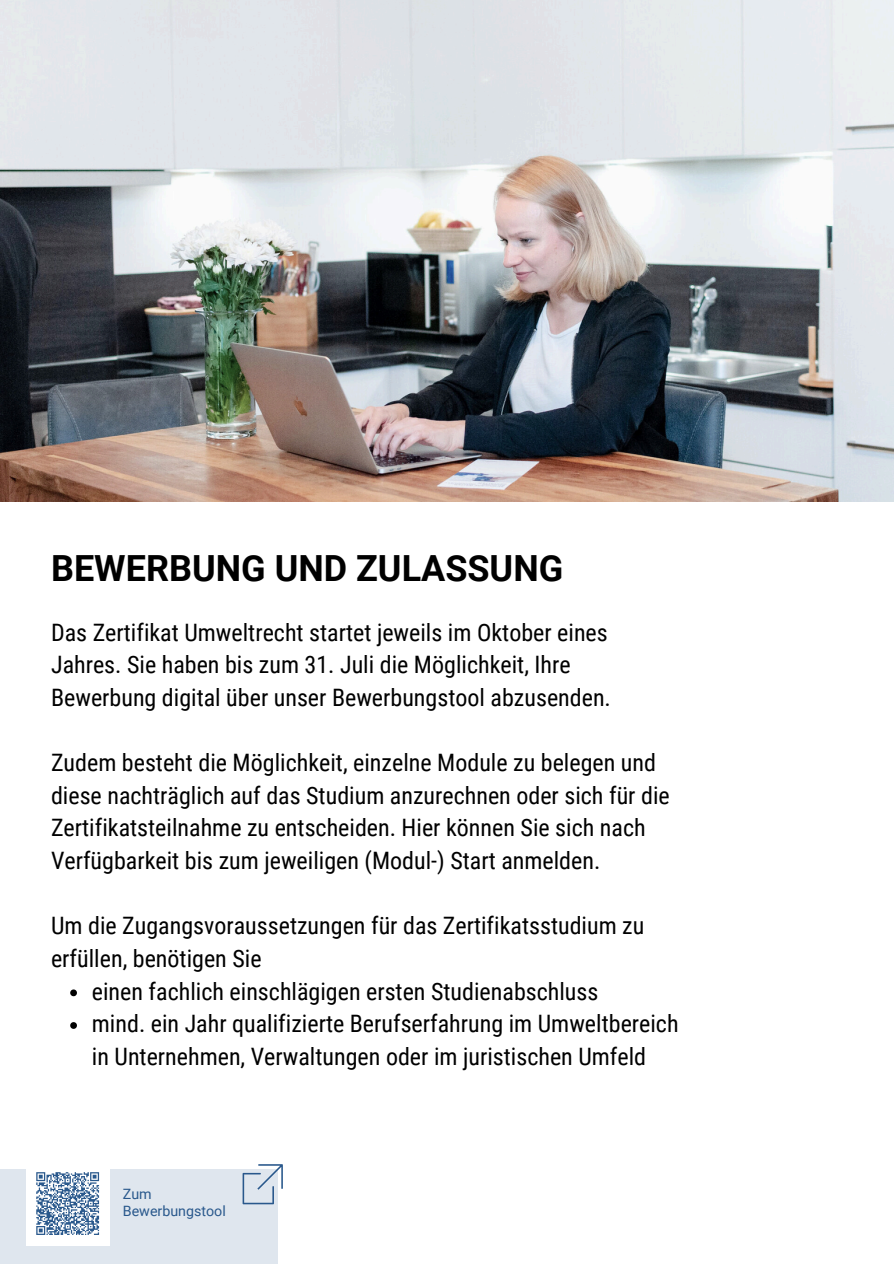
<style>
.page{position:relative;width:894px;height:1264px;background:#fff}
.page>*{position:absolute;margin:0;border:0;box-sizing:border-box;transform-origin:0 0}
.t1{font:700 36px "Roboto";color:#000}
.t2{font:24px/32.7px "Roboto Condensed";color:#000}
.t3{font:14.25px/16.8px "Roboto";color:#29588c}
</style>
<div class="page">
<img style="left:0;top:0;width:893px;height:501px">
<svg style="left:70px;top:989px;width:7px;height:7px"></svg>
<svg style="left:70px;top:1022px;width:7px;height:6px"></svg>
<div style="left:0;top:1169px;width:277px;height:94px;background:#dfe6ee"></div>
<svg style="left:242px;top:1164px;width:41px;height:40px"></svg>
<div style="left:26px;top:1161px;width:83px;height:84px;background:#fff"></div>
<svg style="left:36px;top:1172px;width:64px;height:63px"></svg>
<p class="t1" style="left:51px;top:547px;width:513px">BEWERBUNG UND ZULASSUNG</p>
<h1 class="t2" style="left:51px;top:616px;width:561px">Das Zertifikat Umweltrecht startet jeweils im Oktober eines<br>Jahres. Sie haben bis zum 31. Juli die Möglichkeit, Ihre<br>Bewerbung digital über unser Bewerbungstool abzusenden.</h1>
<h2 class="t2" style="left:51px;top:746px;width:620px">Zudem besteht die Möglichkeit, einzelne Module zu belegen und diese nachträglich auf das Studium anzurechnen oder sich für die Zertifikatsteilnahme zu entscheiden. Hier können Sie sich nach Verfügbarkeit bis zum jeweiligen (Modul-) Start anmelden.</h2>
<h2 class="t2" style="left:51px;top:909px;width:594px">Um die Zugangsvoraussetzungen für das Zertifikatsstudium zu erfüllen, benötigen Sie</h2>
<h2 class="t2" style="left:92px;top:975px;width:508px">einen fachlich einschlägigen ersten Studienabschluss</h2>
<p class="t2" style="left:92px;top:1007px;width:588px">mind. ein Jahr qualifizierte Berufserfahrung im Umweltbereich in Unternehmen, Verwaltungen oder im juristischen Umfeld</p>
<p class="t3" style="left:123px;top:1185px;width:104px">Zum<br>Bewerbungstool</p>
</div>
